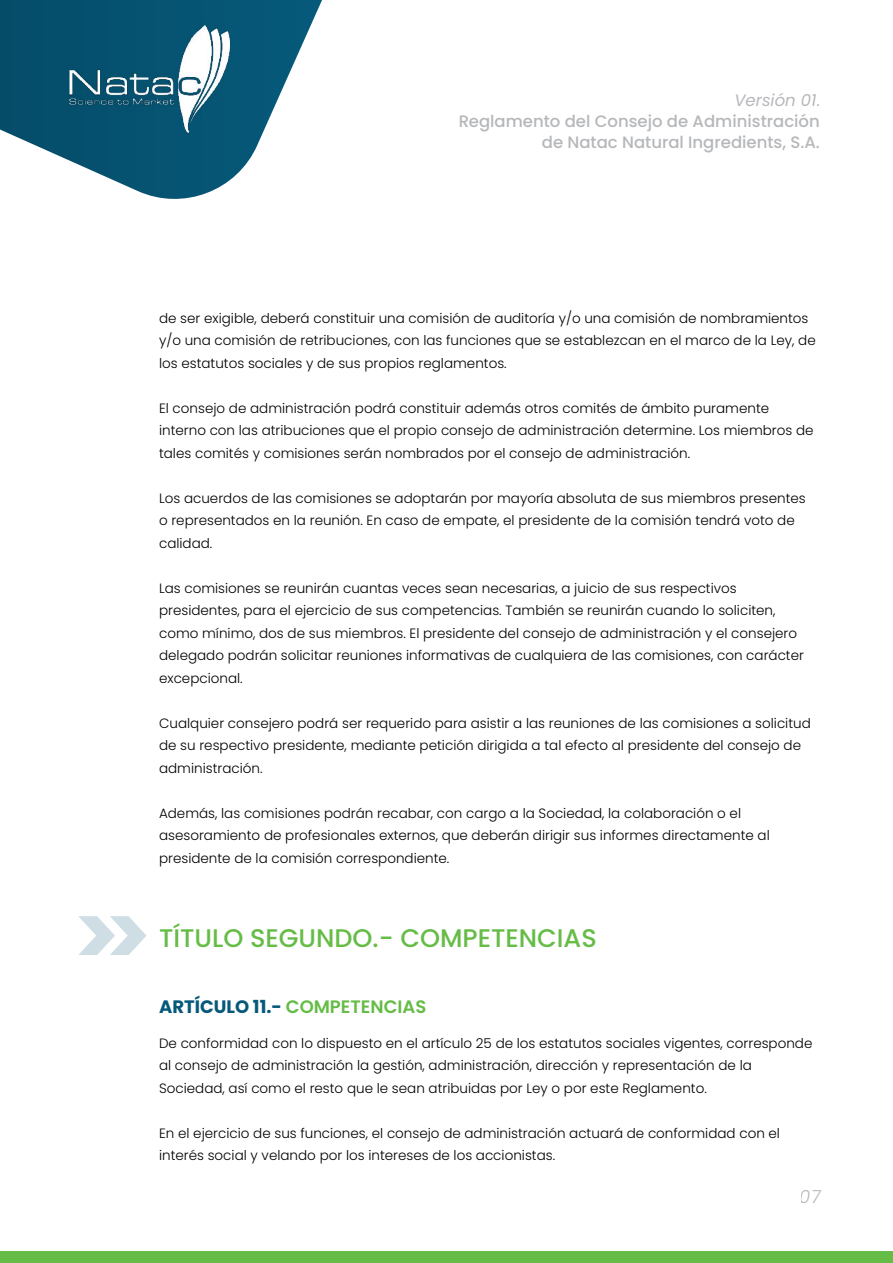
<style>
.page{position:relative;width:893px;height:1263px;background:#fff}
.page>*{position:absolute;margin:0;border:0;box-sizing:border-box;transform-origin:0 0}
.t1{font:500 25.5px "Poppins";color:#65bc46}
.t2{font:700 18px "Poppins";color:#06597a}
.t3{font:italic 300 18px "Poppins";color:#84878c}
.t4{font:500 16.5px/21px "Poppins";color:#84878c;text-align:right}
.t5{font:300 13.5px/22.5px "Poppins";color:#000}
.s1{font-weight:400;font-style:italic}
.s2{font-weight:400}
.s3{font-weight:600;color:#65bc46}
</style>
<div class="page">
<svg style="left:0;top:0;width:322px;height:199px"></svg>
<img style="left:57px;top:9px;width:186px;height:137px">
<div style="left:0;top:1251px;width:893px;height:12px;background:#65bc46"></div>
<svg style="left:78px;top:916px;width:69px;height:39px"></svg>
<p class="t4" style="left:458px;top:90px;width:363px"><span class="s1">Versión 01</span><span class="s2">.<br></span>Reglamento del Consejo de Administración de Natac Natural Ingredients, S.A.</p>
<p class="t5" style="left:159px;top:307px;width:658px">de ser exigible, deberá constituir una comisión de auditoría y/o una comisión de nombramientos y/o una comisión de retribuciones, con las funciones que se establezcan en el marco de la Ley, de los estatutos sociales y de sus propios reglamentos.</p>
<p class="t5" style="left:159px;top:397px;width:656px">El consejo de administración podrá constituir además otros comités de ámbito puramente interno con las atribuciones que el propio consejo de administración determine. Los miembros de tales comités y comisiones serán nombrados por el consejo de administración.</p>
<p class="t5" style="left:159px;top:487px;width:648px">Los acuerdos de las comisiones se adoptarán por mayoría absoluta de sus miembros presentes o representados en la reunión. En caso de empate, el presidente de la comisión tendrá voto de calidad.</p>
<p class="t5" style="left:159px;top:577px;width:646px">Las comisiones se reunirán cuantas veces sean necesarias, a juicio de sus respectivos presidentes, para el ejercicio de sus competencias. También se reunirán cuando lo soliciten, como mínimo, dos de sus miembros. El presidente del consejo de administración y el consejero delegado podrán solicitar reuniones informativas de cualquiera de las comisiones, con carácter excepcional.</p>
<p class="t5" style="left:159px;top:712px;width:653px">Cualquier consejero podrá ser requerido para asistir a las reuniones de las comisiones a solicitud de su respectivo presidente, mediante petición dirigida a tal efecto al presidente del consejo de administración.</p>
<p class="t5" style="left:159px;top:802px;width:612px">Además, las comisiones podrán recabar, con cargo a la Sociedad, la colaboración o el asesoramiento de profesionales externos, que deberán dirigir sus informes directamente al presidente de la comisión correspondiente.</p>
<h1 class="t1" style="left:159px;top:923px;width:439px">TÍTULO SEGUNDO.- COMPETENCIAS</h1>
<h2 class="t2" style="left:159px;top:996px;width:269px">ARTÍCULO 11.- <span class="s3">COMPETENCIAS</span></h2>
<p class="t5" style="left:159px;top:1032px;width:655px">De conformidad con lo dispuesto en el artículo 25 de los estatutos sociales vigentes, corresponde al consejo de administración la gestión, administración, dirección y representación de la<br>Sociedad, así como el resto que le sean atribuidas por Ley o por este Reglamento.</p>
<p class="t5" style="left:159px;top:1122px;width:622px">En el ejercicio de sus funciones, el consejo de administración actuará de conformidad con el interés social y velando por los intereses de los accionistas.</p>
<h2 class="t3" style="left:800px;top:1186px;width:22px">07</h2>
</div>
